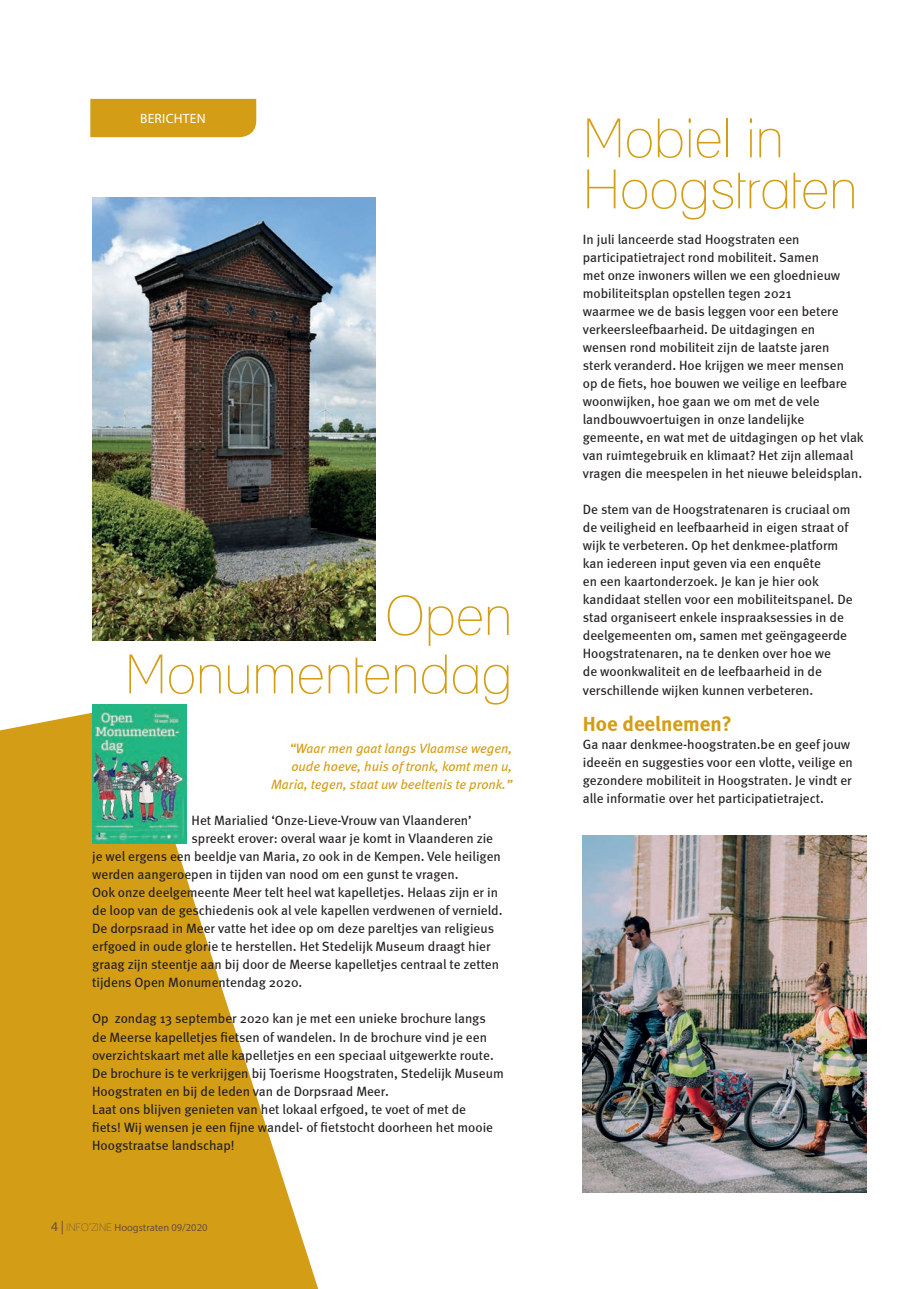
<style>
.page{position:relative;width:919px;height:1289px;background:#fff}
.page>*{position:absolute;margin:0;border:0;box-sizing:border-box;transform-origin:0 0}
.t1{font:condensed 54px/58.5px "Lane";color:#d49d16;text-align:right}
.t2{font:700 21px "Meta";color:#d49d16}
.t3{font:13.5px/18px "Meta";color:#231f20}
.t4{font:italic 13.5px/18px "Meta";color:#d49d16;text-align:right}
.t5{font:13.5px "Myriad Pro";letter-spacing:.02em;color:#fff}
.t6{font:10.5px "Myriad Pro";color:#674e3f}
.s1{font-size:13.5px}
.s2{font-family:"Lane";font-stretch:condensed}
</style>
<div class="page">
<svg style="left:0;top:712px;width:318px;height:576px;fill:#d49d16"></svg>
<div style="left:90px;top:99px;width:166px;height:38px;background:#d49d16"></div>
<img style="left:92px;top:198px;width:284px;height:442px">
<img style="left:92px;top:704px;width:95px;height:139px">
<img style="left:583px;top:835px;width:283px;height:357px">
<p class="t5" style="left:140px;top:110px;width:67px">BERICHTEN</p>
<h1 class="t1" style="left:125px;top:586px;width:389px">Open<br>Monumentendag</h1>
<p class="t4" style="left:271px;top:739px;width:243px">“Waar men gaat langs Vlaamse wegen, oude hoeve, huis of tronk, komt men u,<br>Maria, tegen, staat uw beeltenis te pronk.”</p>
<p class="t3" style="left:191px;top:811px;width:282px">Het Marialied ‘Onze-Lieve-Vrouw van Vlaanderen’</p>
<p class="t3" style="left:191px;top:829px;width:303px">spreekt erover: overal waar je komt in Vlaanderen zie</p>
<p class="t3" style="left:92px;top:847px;width:410px">je wel ergens een beeldje van Maria, zo ook in de Kempen. Vele heiligen</p>
<p class="t3" style="left:92px;top:865px;width:368px">werden aangeroepen in tijden van nood om een gunst te vragen.</p>
<p class="t3" style="left:92px;top:883px;width:407px">Ook onze deelgemeente Meer telt heel wat kapelletjes. Helaas zijn er in</p>
<p class="t3" style="left:92px;top:901px;width:412px">de loop van de geschiedenis ook al vele kapellen verdwenen of vernield.</p>
<p class="t3" style="left:92px;top:919px;width:403px">De dorpsraad in Meer vatte het idee op om deze pareltjes van religieus</p>
<p class="t3" style="left:92px;top:937px;width:400px">erfgoed in oude glorie te herstellen. Het Stedelijk Museum draagt hier</p>
<p class="t3" style="left:92px;top:955px;width:408px">graag zijn steentje aan bij door de Meerse kapelletjes centraal te zetten</p>
<p class="t3" style="left:92px;top:973px;width:211px">tijdens Open Monumentendag 2020.</p>
<p class="t3" style="left:92px;top:1009px;width:413px">Op zondag 13 september 2020 kan je met een unieke brochure langs<br>de Meerse kapelletjes fietsen of wandelen. In de brochure vind je een overzichtskaart met alle kapelletjes en een speciaal uitgewerkte route.<br>De brochure is te verkrijgen bij Toerisme Hoogstraten, Stedelijk Museum Hoogstraten en bij de leden van de Dorpsraad Meer.<br>Laat ons blijven genieten van het lokaal erfgoed, te voet of met de<br>fiets! Wij wensen je een fijne wandel- of fietstocht doorheen het mooie Hoogstraatse landschap!</p>
<p class="t6" style="left:51px;top:1220px;width:158px"><span class="s1">4 |</span> <span class="s2">INFO’ZINE</span> Hoogstraten 09/2020</p>
<h1 class="t1" style="left:583px;top:112px;width:276px;line-height:51px;text-align:left">Mobiel in<br>Hoogstraten</h1>
<p class="t3" style="left:583px;top:230px;width:282px">In juli lanceerde stad Hoogstraten een participatietraject rond mobiliteit. Samen<br>met onze inwoners willen we een gloednieuw mobiliteitsplan opstellen tegen 2021<br>waarmee we de basis leggen voor een betere verkeersleefbaarheid. De uitdagingen en<br>wensen rond mobiliteit zijn de laatste jaren<br>sterk veranderd. Hoe krijgen we meer mensen<br>op de fiets, hoe bouwen we veilige en leefbare woonwijken, hoe gaan we om met de vele landbouwvoertuigen in onze landelijke gemeente, en wat met de uitdagingen op het vlak van ruimtegebruik en klimaat? Het zijn allemaal vragen die meespelen in het nieuwe beleidsplan.</p>
<p class="t3" style="left:583px;top:500px;width:271px">De stem van de Hoogstratenaren is cruciaal om de veiligheid en leefbaarheid in eigen straat of wijk te verbeteren. Op het denkmee-platform kan iedereen input geven via een enquête<br>en een kaartonderzoek. Je kan je hier ook kandidaat stellen voor een mobiliteitspanel. De stad organiseert enkele inspraaksessies in de deelgemeenten om, samen met geëngageerde Hoogstratenaren, na te denken over hoe we<br>de woonkwaliteit en de leefbaarheid in de verschillende wijken kunnen verbeteren.</p>
<h2 class="t2" style="left:583px;top:710px;width:150px">Hoe deelnemen?</h2>
<p class="t3" style="left:583px;top:734px;width:271px">Ga naar denkmee-hoogstraten.be en geef jouw ideeën en suggesties voor een vlotte, veilige en gezondere mobiliteit in Hoogstraten. Je vindt er alle informatie over het participatietraject.</p>
</div>
